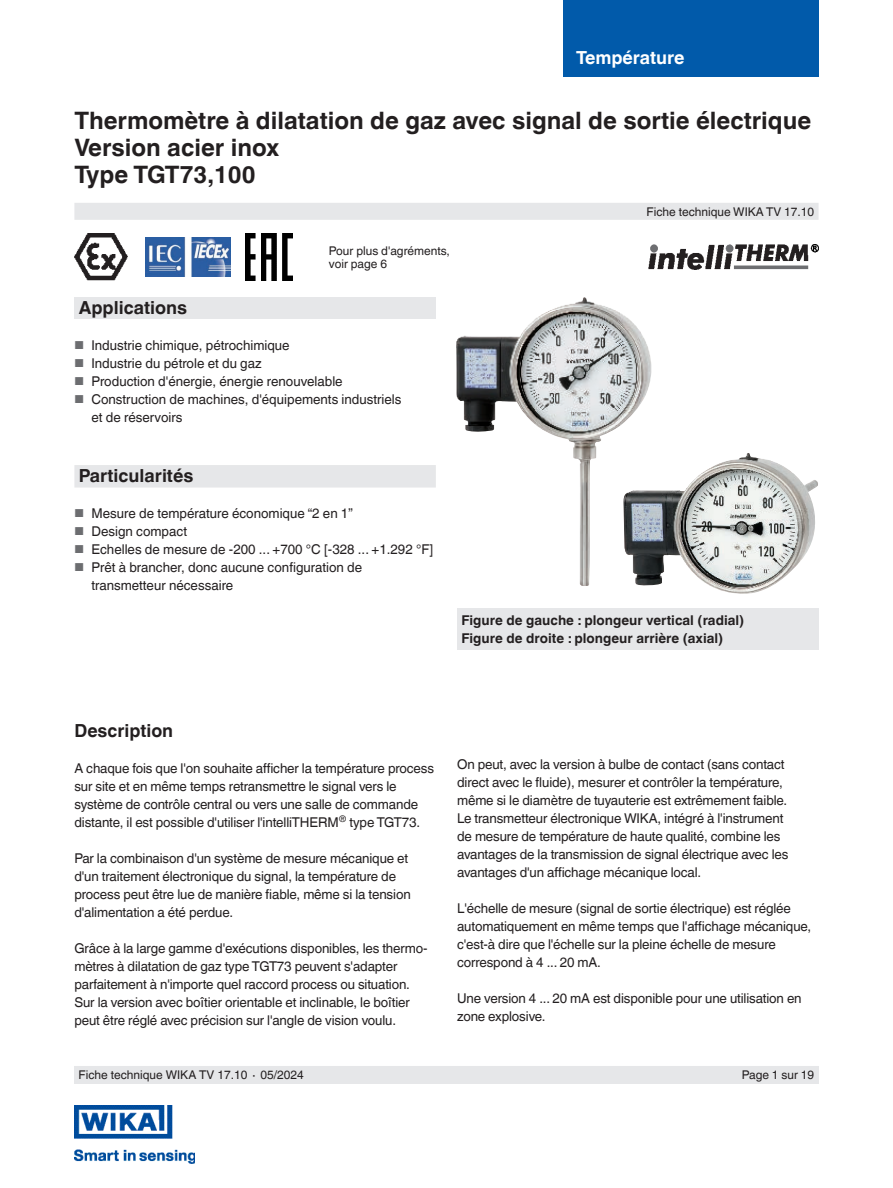
<style>
.page{position:relative;width:893px;height:1188px;background:#fff}
.page>*{position:absolute;margin:0;border:0;box-sizing:border-box;transform-origin:0 0}
.t1{font:700 24px/27px "Helvetica World";color:#231f20}
.t2{font:700 18px "Helvetica World";color:#231f20}
.t3{font:700 18px "Helvetica World";color:#fff}
.t4{font:13.5px/18px "Helvetica World";letter-spacing:-.01em;color:#231f20}
.t5{font:700 13.5px/18px "Helvetica World";color:#231f20}
.t6{font:12px/13.5px "Helvetica World";color:#231f20}
.s1{font-size:11.55px;color:#6c6d70}
</style>
<div class="page">
<div style="left:74px;top:297px;width:362px;height:22px;background:#e6e7e9"></div>
<div style="left:563px;top:0;width:256px;height:77px;background:#015aaa"></div>
<img style="left:74px;top:1106px;width:121px;height:58px">
<div style="left:74px;top:1066px;width:745px;height:18px;background:#e6e7e9"></div>
<img style="left:74px;top:234px;width:53px;height:46px">
<img style="left:246px;top:234px;width:46px;height:46px">
<img style="left:146px;top:237px;width:84px;height:39px">
<img style="left:456px;top:297px;width:196px;height:289px">
<img style="left:623px;top:452px;width:195px;height:142px">
<div style="left:74px;top:203px;width:745px;height:17px;background:#e6e7e9"></div>
<div style="left:457px;top:608px;width:362px;height:42px;background:#e6e7e9"></div>
<div style="left:74px;top:465px;width:362px;height:23px;background:#e6e7e9"></div>
<img style="left:648px;top:245px;width:170px;height:25px">
<h2 class="t3" style="left:576px;top:47px;width:110px">Température</h2>
<h1 class="t1" style="left:74px;top:108px;width:738px">Thermomètre à dilatation de gaz avec signal de sortie électrique<br>Version acier inox<br>Type TGT73,100</h1>
<p class="t6" style="left:329px;top:244px;width:123px">Pour plus d'agréments, voir page 6</p>
<h2 class="t2" style="left:79px;top:297px;width:110px">Applications</h2>
<p class="t4" style="left:74px;top:337px;width:217px"><span class="s1">■</span> Industrie chimique, pétrochimique</p>
<p class="t4" style="left:74px;top:355px;width:189px"><span class="s1">■</span> Industrie du pétrole et du gaz</p>
<p class="t4" style="left:74px;top:373px;width:270px"><span class="s1">■</span> Production d'énergie, énergie renouvelable</p>
<p class="t4" style="left:91px;top:391px;width:312px;text-indent:-17px"><span class="s1">■</span> Construction de machines, d'équipements industriels et de réservoirs</p>
<p class="t6" style="left:647px;top:205px;width:169px">Fiche technique WIKA TV 17.10</p>
<h2 class="t2" style="left:79px;top:465px;width:116px">Particularités</h2>
<p class="t4" style="left:74px;top:505px;width:280px"><span class="s1">■</span> Mesure de température économique “2 en 1”</p>
<p class="t4" style="left:74px;top:523px;width:114px"><span class="s1">■</span> Design compact</p>
<p class="t4" style="left:74px;top:541px;width:360px"><span class="s1">■</span> Echelles de mesure de -200 ... +700 °C [-328 ... +1.292 °F]</p>
<p class="t4" style="left:91px;top:559px;width:272px;text-indent:-17px"><span class="s1">■</span> Prêt à brancher, donc aucune configuration de transmetteur nécessaire</p>
<p class="t5" style="left:461px;top:611px;width:284px">Figure de gauche : plongeur vertical (radial)<br>Figure de droite : plongeur arrière (axial)</p>
<h2 class="t2" style="left:74px;top:720px;width:100px">Description</h2>
<p class="t4" style="left:74px;top:759px;width:361px">A chaque fois que l'on souhaite afficher la température process sur site et en même temps retransmettre le signal vers le système de contrôle central ou vers une salle de commande distante, il est possible d'utiliser l'intelliTHERM<sup>®</sup> type TGT73.</p>
<p class="t4" style="left:74px;top:849px;width:338px">Par la combinaison d'un système de mesure mécanique et d'un traitement électronique du signal, la température de process peut être lue de manière fiable, même si la tension d'alimentation a été perdue.</p>
<p class="t4" style="left:74px;top:939px;width:355px">Grâce à la large gamme d'exécutions disponibles, les thermo&shy;mètres à dilatation de gaz type TGT73 peuvent s'adapter parfaitement à n'importe quel raccord process ou situation.<br>Sur la version avec boîtier orientable et inclinable, le boîtier peut être réglé avec précision sur l'angle de vision voulu.</p>
<p class="t6" style="left:79px;top:1068px;width:227px">Fiche technique WIKA TV 17.10 ∙ 05/2024</p>
<p class="t4" style="left:457px;top:756px;width:333px">On peut, avec la version à bulbe de contact (sans contact direct avec le fluide), mesurer et contrôler la température, même si le diamètre de tuyauterie est extrêmement faible.<br>Le transmetteur électronique WIKA, intégré à l'instrument de mesure de température de haute qualité, combine les avantages de la transmission de signal électrique avec les avantages d'un affichage mécanique local.</p>
<p class="t4" style="left:457px;top:900px;width:356px">L'échelle de mesure (signal de sortie électrique) est réglée automatiquement en même temps que l'affichage mécanique, c'est-à dire que l'échelle sur la pleine échelle de mesure correspond à 4 ... 20 mA.</p>
<p class="t4" style="left:457px;top:990px;width:346px">Une version 4 ... 20 mA est disponible pour une utilisation en zone explosive.</p>
<p class="t6" style="left:742px;top:1068px;width:74px">Page 1 sur 19</p>
</div>
